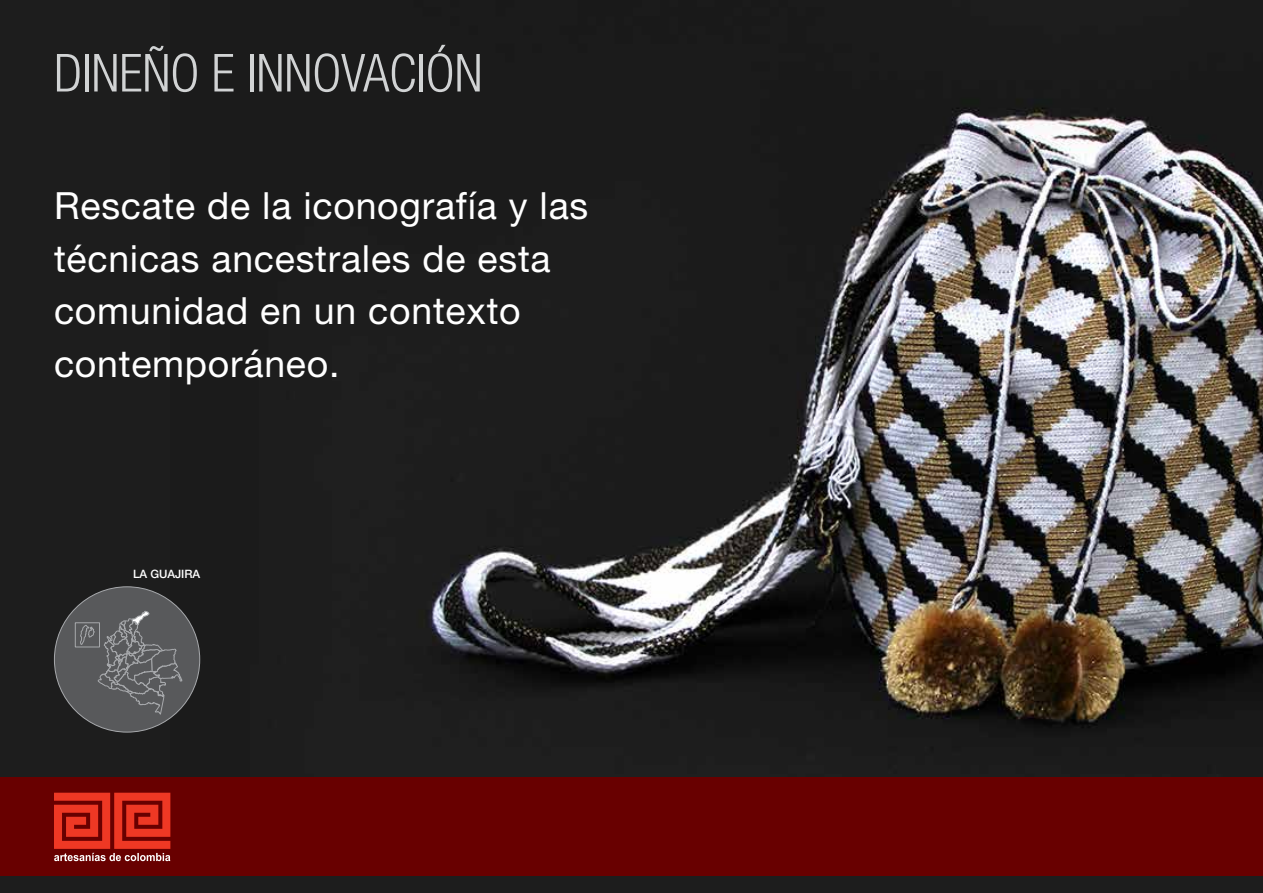
<style>
.page{position:relative;width:1263px;height:893px;background:#1d1d1d}
.page>*{position:absolute;margin:0;border:0;box-sizing:border-box;transform-origin:0 0}
.t1{font:300 condensed 52.5px "Helvetica Neue LT Std";letter-spacing:-.005em;color:#d1d3d4}
.t2{font:37.5px/52.5px "Helvetica Neue LT Std";letter-spacing:.02em;color:#fff}
.t3{font:500 11.55px "Helvetica Neue LT Std";letter-spacing:-.005em;color:#fff}
</style>
<div class="page">
<img style="left:171px;top:99px;width:1092px;height:632px">
<div style="left:54px;top:587px;width:146px;height:145px;background:#58595b;border-radius:50%"></div>
<div style="left:75px;top:622px;width:25px;height:25px;background:#58595b;border:1px solid #a7a9ac"></div>
<svg style="left:79px;top:610px;width:104px;height:105px"></svg>
<div style="left:0;top:777px;width:1263px;height:99px;background:#680000"></div>
<svg style="left:54px;top:793px;width:116px;height:68px"></svg>
<h1 class="t1" style="left:54px;top:43px;width:430px">DINEÑO E INNOVACIÓN</h1>
<p class="t2" style="left:54px;top:179px;width:536px">Rescate de la iconografía y las técnicas ancestrales de esta comunidad en un contexto contemporáneo.</p>
<p class="t3" style="left:133px;top:567px;width:69px">LA GUAJIRA</p>
</div>
